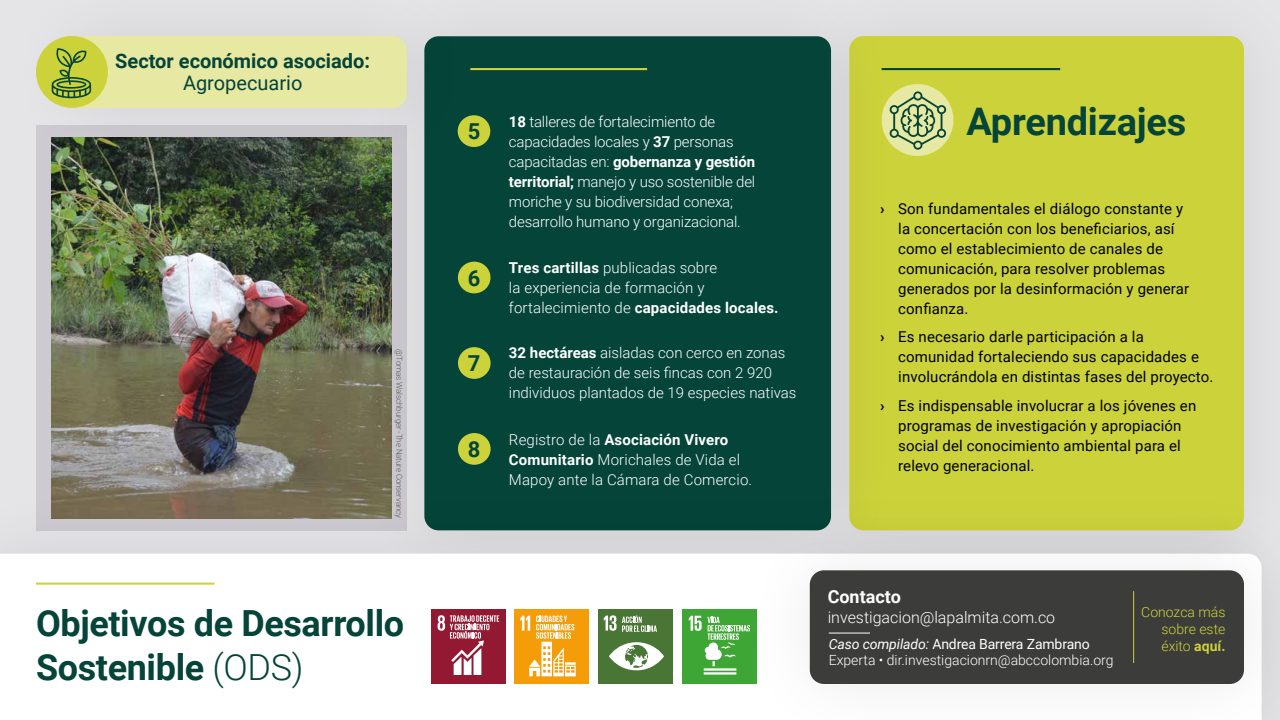
<style>
.page{position:relative;width:1280px;height:720px;background:#fff}
.page>*{position:absolute;margin:0;border:0;box-sizing:border-box;transform-origin:0 0}
.t1{font:700 38px "Roboto";letter-spacing:-.005em;color:#054439}
.t2{font:700 36px/43.2px "Roboto";letter-spacing:-.01em;color:#054439}
.t3{font:700 22px "Roboto";color:#054439}
.t4{font:700 20px "Roboto";color:#054439}
.t5{font:20px "Roboto";color:#054439}
.t6{font:700 18px "Roboto";color:#fff}
.t7{font:300 16px "Roboto";color:#fff}
.t8{font:300 15px/20px "Roboto";color:#fff}
.t9{font:15px/20px "Roboto";letter-spacing:.01em;color:#000}
.t10{font:300 14px "Roboto";color:#fff}
.t11{font:14px "Roboto";letter-spacing:-.01em;color:#fff}
.t12{font:300 14px/16.8px "Roboto";color:#ccd23a;text-align:right}
.t13{font:300 8px "Roboto";letter-spacing:-.01em;color:#595650}
.s1{font-weight:300}
.s2{font-weight:700}
.s3{font-style:italic}
</style>
<div class="page">
<div style="left:779px;top:0;width:501px;height:600px;background:#dfdee1"></div>
<div style="left:849px;top:36px;width:395px;height:494px;background:#ccd23a;border-radius:14px"></div>
<div style="left:36px;top:178px;width:16px;height:306px;background:#cdcbd1"></div>
<img style="left:52px;top:178px;width:303px;height:306px">
<div style="left:882px;top:84px;width:71px;height:72px;background:#e7e8a2;border-radius:50%"></div>
<hr style="left:882px;top:68px;width:178px;height:2px;background:#054439">
<svg style="left:901px;top:91px;width:46px;height:59px"></svg>
<div style="left:355px;top:0;width:546px;height:600px;background:#000;opacity:.09"></div>
<div style="left:424px;top:36px;width:407px;height:494px;background:#054439;border-radius:14px"></div>
<hr style="left:470px;top:68px;width:177px;height:2px;background:#ccd23a">
<div style="left:458px;top:347px;width:33px;height:32px;background:#ccd23a;border-radius:50%"></div>
<div style="left:458px;top:433px;width:33px;height:32px;background:#ccd23a;border-radius:50%"></div>
<div style="left:458px;top:262px;width:33px;height:31px;background:#ccd23a;border-radius:50%"></div>
<div style="left:0;top:484px;width:1280px;height:236px;background:#000;opacity:.09"></div>
<svg style="left:0;top:554px;width:740px;height:166px"></svg>
<div style="left:431px;top:609px;width:74px;height:75px;background:#931831"></div>
<svg style="left:438px;top:615px;width:61px;height:60px"></svg>
<div style="left:515px;top:609px;width:74px;height:75px;background:#f59d08"></div>
<svg style="left:520px;top:616px;width:56px;height:60px"></svg>
<div style="left:683px;top:610px;width:74px;height:74px;background:#3ea635"></div>
<hr style="left:704px;top:668px;width:32px;height:3px;background:#fff">
<hr style="left:704px;top:672px;width:32px;height:3px;background:#fff">
<svg style="left:689px;top:616px;width:51px;height:50px"></svg>
<div style="left:599px;top:609px;width:74px;height:75px;background:#4a7635"></div>
<svg style="left:609px;top:642px;width:55px;height:28px"></svg>
<svg style="left:604px;top:615px;width:53px;height:17px"></svg>
<hr style="left:36px;top:583px;width:179px;height:2px;background:#ccd23a">
<div style="left:3px;top:0;width:473px;height:178px;background:#000;opacity:.09"></div>
<div style="left:71px;top:36px;width:336px;height:72px;background:#e7e8a2;border-radius:14px"></div>
<div style="left:36px;top:36px;width:72px;height:72px;background:#ccd23a;border-radius:50%"></div>
<svg style="left:52px;top:48px;width:39px;height:50px"></svg>
<div style="left:458px;top:115px;width:32px;height:32px;background:#ccd23a;border-radius:50%"></div>
<div style="left:740px;top:500px;width:540px;height:220px;background:#000;opacity:.09"></div>
<div style="left:810px;top:570px;width:434px;height:114px;background:#3c3c3b;border-radius:14px"></div>
<div style="left:1074px;top:557px;width:119px;height:140px;background:#000;opacity:.09"></div>
<hr style="left:1133px;top:591px;width:1px;height:72px;background:#ccd23a">
<div style="left:795px;top:581px;width:109px;height:104px;background:#000;opacity:.09"></div>
<hr style="left:829px;top:633px;width:41px;height:1px;background:#fff">
<h3 class="t4" style="left:115px;top:47px;width:256px">Sector económico asociado:</h3>
<h3 class="t5" style="left:183px;top:69px;width:121px">Agropecuario</h3>
<p class="t13" style="left:405px;top:349px;width:171px;rotate:90deg">@Tomas Walschburger -The Nature Conservancy</p>
<h2 class="t2" style="left:36px;top:601px;width:370px">Objetivos de Desarrollo<br>Sostenible <span class="s1">(ODS)</span></h2>
<h3 class="t3" style="left:468px;top:116px;width:14px">5</h3>
<p class="t8" style="left:509px;top:111px;width:248px"><span class="s2">18</span> talleres de fortalecimiento de capacidades locales y <span class="s2">37</span> personas capacitadas en: <span class="s2">gobernanza y gestión territorial;</span> manejo y uso sostenible del moriche y su biodiversidad conexa; desarrollo humano y organizacional.</p>
<h3 class="t3" style="left:468px;top:263px;width:14px">6</h3>
<p class="t8" style="left:509px;top:257px;width:271px"><span class="s2">Tres cartillas</span> publicadas sobre<br>la experiencia de formación y fortalecimiento de <span class="s2">capacidades locales.</span></p>
<h3 class="t3" style="left:468px;top:348px;width:14px">7</h3>
<p class="t8" style="left:509px;top:343px;width:289px"><span class="s2">32 hectáreas</span> aisladas con cerco en zonas de restauración de seis fincas con 2 920 individuos plantados de 19 especies nativas</p>
<h3 class="t3" style="left:468px;top:434px;width:14px">8</h3>
<p class="t8" style="left:509px;top:429px;width:245px">Registro de la <span class="s2">Asociación Vivero<br>Comunitario</span> Morichales de Vida el<br>Mapoy ante la Cámara de Comercio.</p>
<h1 class="t1" style="left:966px;top:95px;width:222px">Aprendizajes</h1>
<p class="t9" style="left:898px;top:198px;width:292px;text-indent:-18px"><span class="s2">›</span> Son fundamentales el diálogo constante y la concertación con los beneficiarios, así como el establecimiento de canales de comunicación, para resolver problemas generados por la desinformación y generar confianza.</p>
<p class="t9" style="left:898px;top:327px;width:317px;text-indent:-18px"><span class="s2">›</span> Es necesario darle participación a la comunidad fortaleciendo sus capacidades e involucrándola en distintas fases del proyecto.</p>
<p class="t9" style="left:898px;top:395px;width:300px;text-indent:-18px"><span class="s2">›</span> Es indispensable involucrar a los jóvenes en programas de investigación y apropiación social del conocimiento ambiental para el relevo generacional.</p>
<p class="t6" style="left:828px;top:584px;width:75px">Contacto</p>
<p class="t7" style="left:828px;top:606px;width:229px">investigacion@lapalmita.com.co</p>
<p class="t12" style="left:1141px;top:603px;width:86px">Conozca más sobre este</p>
<p class="t11" style="left:829px;top:635px;width:262px"><span class="s3">Caso compilado:</span> Andrea Barrera Zambrano</p>
<p class="t12" style="left:1161px;top:637px;width:66px">éxito <span class="s2">aquí.</span></p>
<p class="t10" style="left:829px;top:651px;width:286px">Experta • dir.investigacionrn@abccolombia.org</p>
</div>
